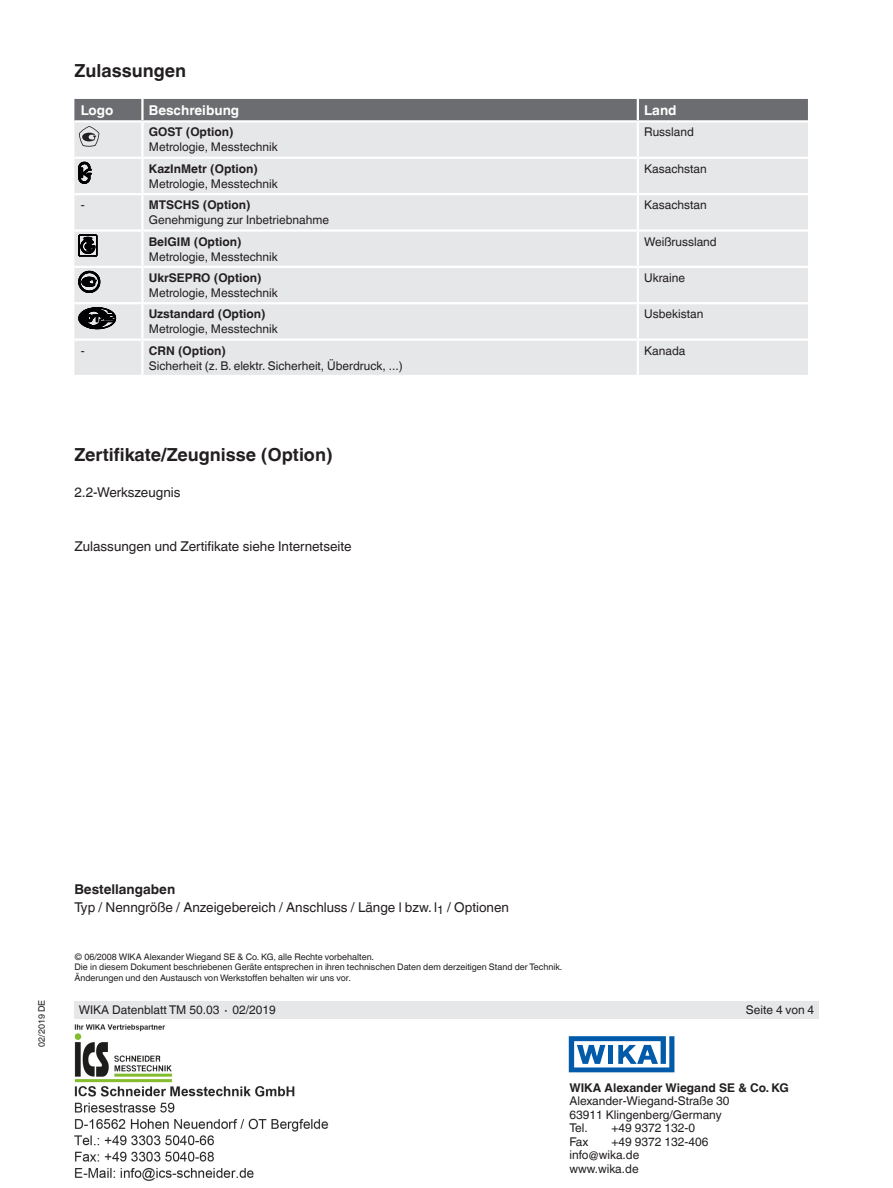
<style>
.page{position:relative;width:893px;height:1188px;background:#fff}
.page>*{position:absolute;margin:0;border:0;box-sizing:border-box;transform-origin:0 0}
.t1{font:700 18px "Helvetica World";color:#231f20}
.t2{font:13.5px/18px "Helvetica World";color:#231f20}
.t3{font:700 13.5px "Helvetica World";color:#fff}
.t4{font:12px/13.5px "Helvetica World";color:#231f20}
.t5{font:700 12px "Helvetica World";color:#231f20}
.t6{font:9px/10.5px "Helvetica World";color:#231f20}
.s1{font-weight:700}
</style>
<div class="page">
<div style="left:74px;top:1001px;width:745px;height:17px;background:#e6e7e9"></div>
<div style="left:74px;top:147px;width:734px;height:228px;background:#e6e7e9"></div>
<hr style="left:141px;top:123px;width:3px;height:34px;background:#fff">
<hr style="left:637px;top:123px;width:2px;height:34px;background:#fff">
<hr style="left:74px;top:157px;width:68px;height:2px;background:#fff">
<hr style="left:142px;top:157px;width:496px;height:2px;background:#fff">
<hr style="left:141px;top:159px;width:3px;height:34px;background:#fff">
<hr style="left:638px;top:157px;width:170px;height:2px;background:#fff">
<hr style="left:637px;top:159px;width:2px;height:34px;background:#fff">
<hr style="left:74px;top:193px;width:68px;height:2px;background:#fff">
<hr style="left:142px;top:193px;width:496px;height:2px;background:#fff">
<hr style="left:141px;top:195px;width:3px;height:34px;background:#fff">
<hr style="left:638px;top:193px;width:170px;height:2px;background:#fff">
<hr style="left:637px;top:195px;width:2px;height:34px;background:#fff">
<hr style="left:74px;top:229px;width:68px;height:3px;background:#fff">
<hr style="left:142px;top:229px;width:496px;height:3px;background:#fff">
<hr style="left:141px;top:232px;width:3px;height:34px;background:#fff">
<hr style="left:638px;top:229px;width:170px;height:3px;background:#fff">
<hr style="left:637px;top:232px;width:2px;height:34px;background:#fff">
<hr style="left:74px;top:266px;width:68px;height:2px;background:#fff">
<hr style="left:142px;top:266px;width:496px;height:2px;background:#fff">
<hr style="left:141px;top:268px;width:3px;height:34px;background:#fff">
<hr style="left:638px;top:266px;width:170px;height:2px;background:#fff">
<hr style="left:637px;top:268px;width:2px;height:34px;background:#fff">
<hr style="left:74px;top:302px;width:68px;height:2px;background:#fff">
<hr style="left:142px;top:302px;width:496px;height:2px;background:#fff">
<hr style="left:141px;top:304px;width:3px;height:34px;background:#fff">
<hr style="left:638px;top:302px;width:170px;height:2px;background:#fff">
<hr style="left:637px;top:304px;width:2px;height:34px;background:#fff">
<hr style="left:74px;top:338px;width:68px;height:3px;background:#fff">
<hr style="left:142px;top:338px;width:496px;height:3px;background:#fff">
<hr style="left:141px;top:341px;width:3px;height:34px;background:#fff">
<hr style="left:638px;top:338px;width:170px;height:3px;background:#fff">
<hr style="left:637px;top:341px;width:2px;height:34px;background:#fff">
<svg style="left:74px;top:99px;width:734px;height:48px;background:#b0b1b4"></svg>
<svg style="left:79px;top:162px;width:12px;height:21px"></svg>
<svg style="left:79px;top:235px;width:18px;height:22px"></svg>
<svg style="left:79px;top:271px;width:21px;height:21px"></svg>
<svg style="left:79px;top:308px;width:37px;height:21px"></svg>
<svg style="left:569px;top:1036px;width:105px;height:36px"></svg>
<img style="left:74px;top:1024px;width:255px;height:157px">
<h1 class="t1" style="left:74px;top:60px;width:113px">Zulassungen</h1>
<p class="t3" style="left:81px;top:102px;width:34px">Logo</p>
<p class="t3" style="left:149px;top:102px;width:92px">Beschreibung</p>
<p class="t3" style="left:644px;top:102px;width:34px">Land</p>
<p class="t5" style="left:149px;top:125px;width:86px">GOST (Option)</p>
<p class="t4" style="left:149px;top:140px;width:130px">Metrologie, Messtechnik</p>
<p class="t4" style="left:644px;top:125px;width:51px">Russland</p>
<p class="t5" style="left:149px;top:162px;width:111px">KazInMetr (Option)</p>
<p class="t4" style="left:149px;top:177px;width:130px">Metrologie, Messtechnik</p>
<p class="t4" style="left:644px;top:162px;width:64px">Kasachstan</p>
<p class="t4" style="left:81px;top:198px;width:5px">-</p>
<p class="t5" style="left:149px;top:198px;width:103px">MTSCHS (Option)</p>
<p class="t4" style="left:149px;top:213px;width:182px">Genehmigung zur Inbetriebnahme</p>
<p class="t4" style="left:644px;top:198px;width:64px">Kasachstan</p>
<p class="t5" style="left:149px;top:234px;width:94px">BelGIM (Option)</p>
<p class="t4" style="left:149px;top:250px;width:130px">Metrologie, Messtechnik</p>
<p class="t4" style="left:644px;top:235px;width:74px">Weißrussland</p>
<p class="t5" style="left:149px;top:271px;width:114px">UkrSEPRO (Option)</p>
<p class="t4" style="left:149px;top:286px;width:130px">Metrologie, Messtechnik</p>
<p class="t4" style="left:644px;top:271px;width:42px">Ukraine</p>
<p class="t5" style="left:149px;top:307px;width:118px">Uzstandard (Option)</p>
<p class="t4" style="left:149px;top:322px;width:130px">Metrologie, Messtechnik</p>
<p class="t4" style="left:644px;top:307px;width:61px">Usbekistan</p>
<p class="t4" style="left:81px;top:344px;width:5px">-</p>
<p class="t5" style="left:149px;top:343px;width:79px">CRN (Option)</p>
<p class="t4" style="left:149px;top:359px;width:255px">Sicherheit (z. B. elektr. Sicherheit, Überdruck, ...)</p>
<p class="t4" style="left:644px;top:344px;width:43px">Kanada</p>
<h1 class="t1" style="left:74px;top:444px;width:260px">Zertifikate/Zeugnisse (Option)</h1>
<p class="t2" style="left:74px;top:483px;width:108px">2.2-Werkszeugnis</p>
<p class="t2" style="left:74px;top:537px;width:279px">Zulassungen und Zertifikate siehe Internetseite</p>
<p class="t2" style="left:74px;top:880px;width:436px"><span class="s1">Bestellangaben<br></span>Typ / Nenngröße / Anzeigebereich / Anschluss / Länge l bzw. l<sub>1</sub> / Optionen</p>
<p class="t6" style="left:74px;top:952px;width:489px">© 06/2008 WIKA Alexander Wiegand SE &amp; Co. KG, alle Rechte vorbehalten.<br>Die in diesem Dokument beschriebenen Geräte entsprechen in ihren technischen Daten dem derzeitigen Stand der Technik.<br>Änderungen und den Austausch von Werkstoffen behalten wir uns vor.</p>
<p class="t6" style="left:36px;top:1047px;width:49px;rotate:-90deg">02/2019 DE</p>
<p class="t4" style="left:79px;top:1003px;width:199px">WIKA Datenblatt TM 50.03 ∙ 02/2019</p>
<p class="t4" style="left:746px;top:1003px;width:70px">Seite 4 von 4</p>
<p class="t5" style="left:569px;top:1080px;width:221px">WIKA Alexander Wiegand SE &amp; Co. KG</p>
<p class="t4" style="left:569px;top:1094px;width:162px">Alexander-Wiegand-Straße 30<br>63911 Klingenberg/Germany<br>Tel.</p>
<p class="t4" style="left:611px;top:1121px;width:85px">+49 9372 132-0</p>
<p class="t4" style="left:569px;top:1135px;width:21px">Fax</p>
<p class="t4" style="left:569px;top:1135px;width:140px;text-indent:42px">+49 9372 132-406 info@wika.de www.wika.de</p>
</div>
